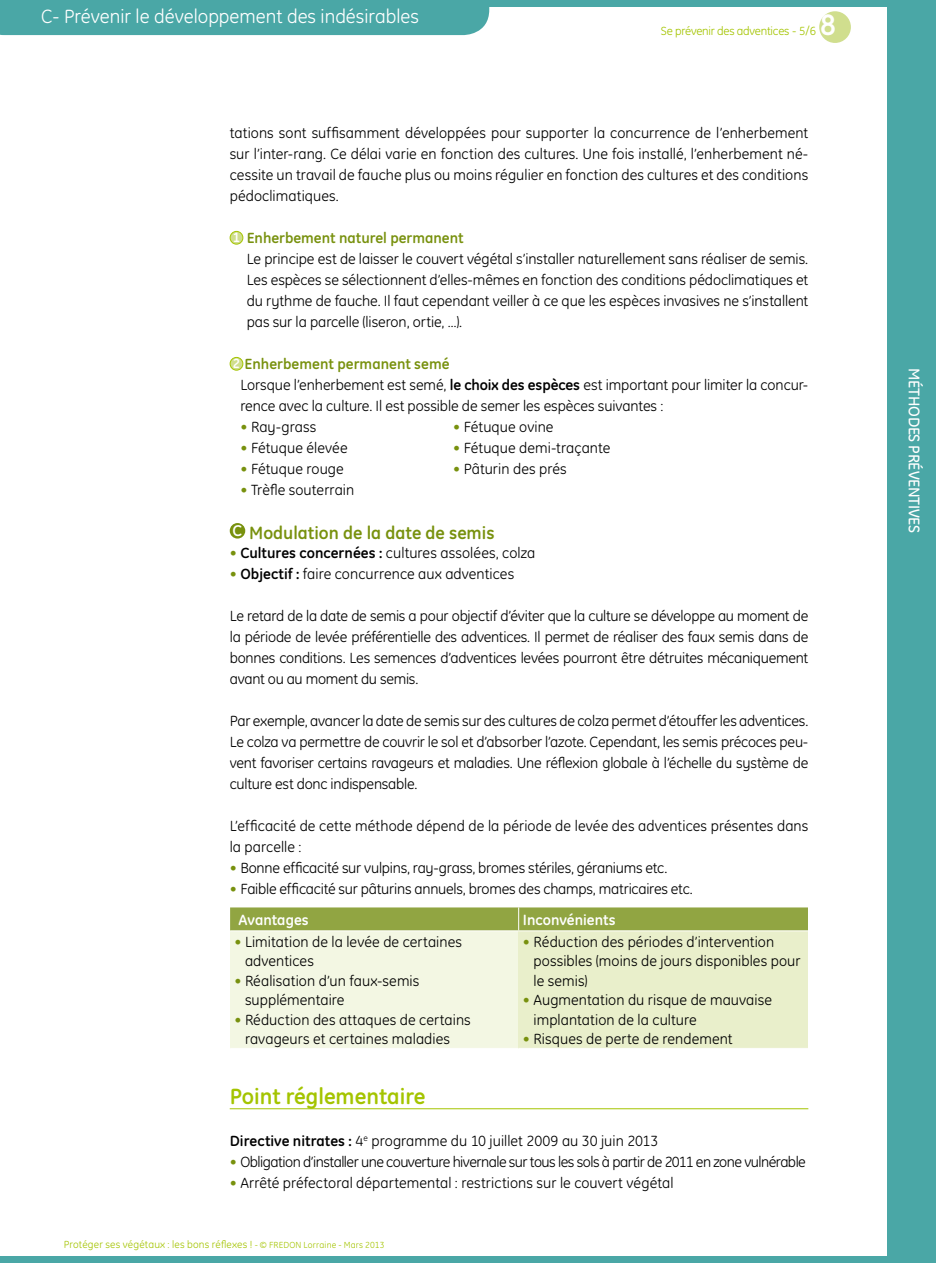
<style>
.page{position:relative;width:936px;height:1263px;background:#fff}
.page>*{position:absolute;margin:0;border:0;box-sizing:border-box;transform-origin:0 0}
.t1{font:700 30px "GE Inspira";color:#fff}
.t2{font:700 22.5px "GE Inspira";color:#a4c400}
.t3{font:19.5px "GE Inspira";color:#fff}
.t4{font:700 18px "GE Inspira";color:#78910e}
.t5{font:500 15.75px "GE Inspira";letter-spacing:-.02em;color:#fff}
.t6{font:15px/21px "GE Inspira";letter-spacing:-.005em;color:#000}
.t7{font:15px "GE Inspira";letter-spacing:-.035em;color:#000}
.t8{font:700 15px "GE Inspira";color:#fff}
.t9{font:12px "GE Inspira";letter-spacing:-.02em;color:#a4c400}
.t10{font:10.5px "GE Inspira";letter-spacing:.02em;color:#a4c400}
.s1{font-weight:700;font-size:13.5px;color:#fff}
.s2{font-weight:700;color:#78910e}
.s3{font-weight:700}
.s4{color:#78910e}
.s5{font-size:15.9px;color:#fff}
.s6{font-size:9px}
</style>
<div class="page">
<div style="left:887px;top:0;width:48px;height:1263px;background:#4aa7a6"></div>
<div style="left:0;top:0;width:893px;height:6px;background:#4aa7a6"></div>
<div style="left:0;top:6px;width:489px;height:29px;background:#4aa7a6"></div>
<div style="left:0;top:1256px;width:935px;height:7px;background:#4aa7a6"></div>
<div style="left:230px;top:231px;width:13px;height:13px;background:#d0de8e;border-radius:50%"></div>
<div style="left:230px;top:231px;width:13px;height:14px;border:1px solid #a4c400;border-radius:50%"></div>
<div style="left:230px;top:357px;width:13px;height:13px;background:#d0de8e;border-radius:50%"></div>
<div style="left:230px;top:357px;width:13px;height:14px;border:1px solid #a4c400;border-radius:50%"></div>
<div style="left:819px;top:11px;width:31px;height:32px;background:#d0de8e;border-radius:50%"></div>
<hr style="left:230px;top:1108px;width:578px;height:1px;background:#a4c400">
<div style="left:230px;top:523px;width:15px;height:16px;background:#78910e;border-radius:50%"></div>
<div style="left:230px;top:931px;width:288px;height:117px;background:#f3f7e3"></div>
<div style="left:518px;top:931px;width:289px;height:117px;background:#e9efcb"></div>
<div style="left:230px;top:907px;width:577px;height:23px;background:#91a542"></div>
<h3 class="t3" style="left:41px;top:6px;width:379px">C- Prévenir le développement des indésirables</h3>
<p class="t9" style="left:660px;top:24px;width:157px">Se prévenir des adventices - 5/6</p>
<h1 class="t1" style="left:820px;top:5px;width:17px">8</h1>
<p class="t6" style="left:230px;top:122px;width:580px;text-align:justify">tations sont suffisamment développées pour supporter la concurrence de l’enherbement sur l’inter-rang. Ce délai varie en fonction des cultures. Une fois installé, l’enherbement né&shy;cessite un travail de fauche plus ou moins régulier en fonction des cultures et des conditions pédoclimatiques.</p>
<p class="t6" style="left:247px;top:227px;width:563px;text-indent:-14px"><span class="s1">1</span> <span class="s2">Enherbement naturel permanent<br></span>Le principe est de laisser le couvert végétal s’installer naturellement sans réaliser de semis.<br>Les espèces se sélectionnent d’elles-mêmes en fonction des conditions pédoclimatiques et du rythme de fauche. Il faut cependant veiller à ce que les espèces invasives ne s’installent pas sur la parcelle (liseron, ortie, …).</p>
<p class="t6" style="left:240px;top:353px;width:569px;text-indent:-8px"><span class="s1">2</span> <span class="s2">Enherbement permanent semé<br></span>Lorsque l’enherbement est semé, <span class="s3">le choix des espèces</span> est important pour limiter la concur&shy;rence avec la culture. Il est possible de semer les espèces suivantes :</p>
<p class="t6" style="left:240px;top:416px;width:77px"><span class="s4">•</span> Ray-grass</p>
<p class="t6" style="left:453px;top:416px;width:102px"><span class="s4">•</span> Fétuque ovine</p>
<p class="t6" style="left:240px;top:437px;width:109px"><span class="s4">•</span> Fétuque élevée</p>
<p class="t6" style="left:453px;top:437px;width:159px"><span class="s4">•</span> Fétuque demi-traçante</p>
<p class="t6" style="left:240px;top:458px;width:105px"><span class="s4">•</span> Fétuque rouge</p>
<p class="t6" style="left:453px;top:458px;width:115px"><span class="s4">•</span> Pâturin des prés</p>
<p class="t6" style="left:240px;top:479px;width:115px"><span class="s4">•</span> Trèfle souterrain</p>
<p class="t4" style="left:232px;top:521px;width:263px"><span class="s5">C</span> Modulation de la date de semis</p>
<p class="t6" style="left:230px;top:542px;width:307px"><span class="s4">•</span> <span class="s3">Cultures concernées :</span> cultures assolées, colza</p>
<p class="t6" style="left:230px;top:563px;width:286px"><span class="s4">•</span> <span class="s3">Objectif :</span> faire concurrence aux adventices</p>
<p class="t6" style="left:230px;top:605px;width:580px;text-align:justify">Le retard de la date de semis a pour objectif d’éviter que la culture se développe au moment de la période de levée préférentielle des adventices. Il permet de réaliser des faux semis dans de bonnes conditions. Les semences d’adventices levées pourront être détruites mécaniquement avant ou au moment du semis.</p>
<p class="t6" style="left:230px;top:710px;width:580px;text-align:justify">Par exemple, avancer la date de semis sur des cultures de colza permet d’étouffer les adventices.<br>Le colza va permettre de couvrir le sol et d’absorber l’azote. Cependant, les semis précoces peu&shy;vent favoriser certains ravageurs et maladies. Une réflexion globale à l’échelle du système de culture est donc indispensable.</p>
<p class="t6" style="left:230px;top:815px;width:580px">L’efficacité de cette méthode dépend de la période de levée des adventices présentes dans la parcelle :</p>
<p class="t6" style="left:230px;top:857px;width:439px"><span class="s4">•</span> Bonne efficacité sur vulpins, ray-grass, bromes stériles, géraniums etc.</p>
<p class="t6" style="left:230px;top:878px;width:464px"><span class="s4">•</span> Faible efficacité sur pâturins annuels, bromes des champs, matricaires etc.</p>
<p class="t8" style="left:238px;top:910px;width:72px">Avantages</p>
<p class="t8" style="left:523px;top:910px;width:94px">Inconvénients</p>
<p class="t6" style="left:245px;top:932px;width:218px;line-height:19.5px;text-indent:-11px"><span class="s4">•</span> Limitation de la levée de certaines adventices</p>
<p class="t6" style="left:245px;top:971px;width:176px;line-height:19.5px;text-indent:-11px"><span class="s4">•</span> Réalisation d’un faux-semis supplémentaire</p>
<p class="t6" style="left:245px;top:1010px;width:227px;line-height:19.5px;text-indent:-11px"><span class="s4">•</span> Réduction des attaques de certains ravageurs et certaines maladies</p>
<p class="t6" style="left:533px;top:932px;width:268px;line-height:19.5px;text-indent:-11px"><span class="s4">•</span> Réduction des périodes d’intervention possibles (moins de jours disponibles pour le semis)</p>
<p class="t6" style="left:533px;top:990px;width:240px;line-height:19.5px;text-indent:-11px"><span class="s4">•</span> Augmentation du risque de mauvaise implantation de la culture</p>
<p class="t6" style="left:523px;top:1028px;width:211px"><span class="s4">•</span> Risques de perte de rendement</p>
<h2 class="t2" style="left:230px;top:1082px;width:197px">Point réglementaire</h2>
<p class="t6" style="left:230px;top:1130px;width:430px"><span class="s3">Directive nitrates :</span> 4<sup>e</sup> programme du 10 juillet 2009 au 30 juin 2013</p>
<p class="t7" style="left:230px;top:1153px;width:577px"><span class="s4">•</span> Obligation d’installer une couverture hivernale sur tous les sols à partir de 2011 en zone vulnérable</p>
<p class="t6" style="left:230px;top:1172px;width:445px"><span class="s4">•</span> Arrêté préfectoral départemental : restrictions sur le couvert végétal</p>
<p class="t10" style="left:64px;top:1238px;width:322px">Protéger ses végétaux : les bons réflexes ! <span class="s6">- © FREDON Lorraine - Mars 2013</span></p>
<p class="t5" style="left:923px;top:368px;width:166px;rotate:90deg">MÉTHODES PRÉVENTIVES</p>
</div>
